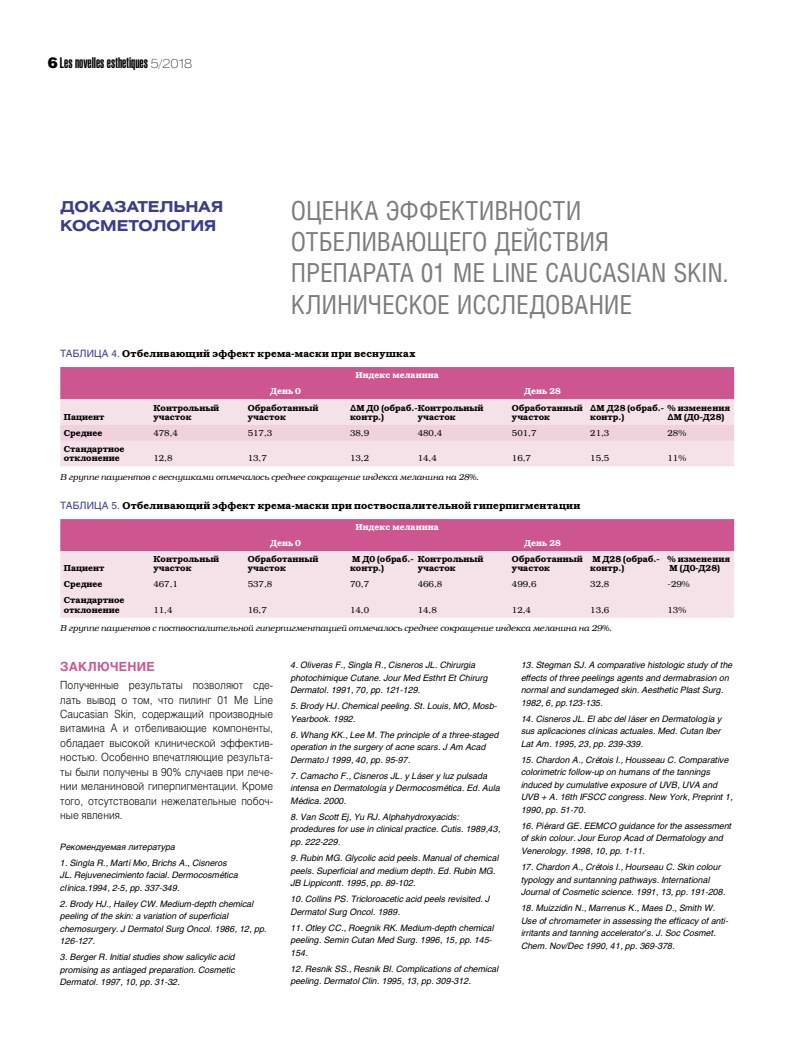
<style>
.page{position:relative;width:798px;height:1053px;background:#fff}
.page>*{position:absolute;margin:0;border:0;box-sizing:border-box;transform-origin:0 0}
.t1{font:26.25px/31.2px "Helios Cond C";letter-spacing:-.005em;color:#7c7c7c}
.t2{font:15px "Helios Ultra Compressed C";color:#000}
.t3{font:700 15px/18.8px "Helios Ext C";letter-spacing:-.005em;color:#3a3d8c}
.t4{font:700 12.5px "Helios C";letter-spacing:.02em;color:#cd5590}
.t5{font:11.25px/14.4px "Helios Light C";color:#000;text-align:justify;scale:.9 1}
.t6{font:700 10px "Bookman C";letter-spacing:.02em;color:#000}
.t7{font:italic 8.75px/12.5px "Helios C";color:#000}
.t8{font:700 8.75px/9.4px "Bookman C";color:#000}
.t9{font:italic 8.75px "Bookman C";color:#000}
.t10{font:8.75px "Bookman C";color:#000}
.t11{font:700 8.75px "Bookman C";color:#fff}
.s1{font-family:"Helios Black C"}
.s2{font-family:"Helios Ext Thin C";font-size:12.5px}
.s3{font-family:"Helios C";font-weight:400;color:#3a3d8c}
.s4{font-family:"Helvetica"}
</style>
<div class="page">
<div style="left:60px;top:367px;width:673px;height:32px;background:#cd5590"></div>
<div style="left:60px;top:399px;width:673px;height:67px;background:#f5e2e9"></div>
<div style="left:60px;top:425px;width:673px;height:16px;background:#f0d2de"></div>
<div style="left:60px;top:519px;width:673px;height:32px;background:#cd5590"></div>
<div style="left:60px;top:551px;width:673px;height:66px;background:#f5e2e9"></div>
<h2 class="t2" style="left:48px;top:57px;width:146px"><span class="s1">6</span>Les novelles esthetiques <span class="s2">5/2018</span></h2>
<h1 class="t1" style="left:291px;top:197px;width:439px">ОЦЕНКА ЭФФЕКТИВНОСТИ<br>ОТБЕЛИВАЮЩЕГО ДЕЙСТВИЯ<br>ПРЕПАРАТА 01 ME LINE CAUCASIAN SKIN.<br>КЛИНИЧЕСКОЕ ИССЛЕДОВАНИЕ</h1>
<p class="t6" style="left:60px;top:349px;width:356px"><span class="s3">ТАБЛИЦА 4.</span> Отбеливающий эффект крема-маски при веснушках</p>
<p class="t11" style="left:355px;top:371px;width:85px">Индекс меланина</p>
<p class="t11" style="left:270px;top:387px;width:32px">День 0</p>
<p class="t11" style="left:524px;top:387px;width:38px">День 28</p>
<p class="t8" style="left:64px;top:413px;width:42px">Пациент</p>
<p class="t8" style="left:153px;top:403px;width:67px">Контрольный участок</p>
<p class="t8" style="left:248px;top:403px;width:72px">Обработанный участок</p>
<p class="t8" style="left:350px;top:403px;width:135px"><span class="s4">Δ</span>M Д0 (обраб.-Контрольный контр.)</p>
<h2 class="t3" style="left:60px;top:198px;width:165px">ДОКАЗАТЕЛЬНАЯ<br>КОСМЕТОЛОГИЯ</h2>
<p class="t8" style="left:417px;top:413px;width:40px">участок</p>
<p class="t8" style="left:511px;top:403px;width:72px">Обработанный участок</p>
<p class="t8" style="left:590px;top:403px;width:141px"><span class="s4">Δ</span>M Д28 (обраб.- % изменения контр.)</p>
<p class="t8" style="left:667px;top:413px;width:58px"><span class="s4">Δ</span>M (Д0-Д28)</p>
<p class="t8" style="left:64px;top:429px;width:40px">Среднее</p>
<p class="t10" style="left:153px;top:429px;width:26px">478,4</p>
<p class="t10" style="left:248px;top:429px;width:26px">517,3</p>
<p class="t10" style="left:350px;top:429px;width:21px">38,9</p>
<p class="t10" style="left:417px;top:429px;width:26px">480,4</p>
<p class="t10" style="left:511px;top:429px;width:26px">501,7</p>
<p class="t10" style="left:590px;top:429px;width:21px">21,3</p>
<p class="t10" style="left:667px;top:429px;width:20px">28%</p>
<p class="t8" style="left:64px;top:445px;width:62px">Стандартное отклонение</p>
<p class="t10" style="left:153px;top:454px;width:21px">12,8</p>
<p class="t10" style="left:248px;top:454px;width:21px">13,7</p>
<p class="t10" style="left:350px;top:454px;width:21px">13,2</p>
<p class="t10" style="left:417px;top:454px;width:21px">14,4</p>
<p class="t10" style="left:511px;top:454px;width:21px">16,7</p>
<p class="t10" style="left:590px;top:454px;width:21px">15,5</p>
<p class="t10" style="left:667px;top:454px;width:20px">11%</p>
<p class="t9" style="left:60px;top:473px;width:420px">В группе пациентов с веснушками отмечалось среднее сокращение индекса меланина на 28%.</p>
<p class="t6" style="left:60px;top:501px;width:521px"><span class="s3">ТАБЛИЦА 5.</span> Отбеливающий эффект крема-маски при поствоспалительной гиперпигментации</p>
<p class="t11" style="left:355px;top:523px;width:85px">Индекс меланина</p>
<p class="t11" style="left:270px;top:539px;width:32px">День 0</p>
<p class="t11" style="left:524px;top:539px;width:38px">День 28</p>
<p class="t8" style="left:64px;top:564px;width:42px">Пациент</p>
<p class="t8" style="left:153px;top:555px;width:67px">Контрольный участок</p>
<p class="t8" style="left:248px;top:555px;width:72px">Обработанный участок</p>
<p class="t8" style="left:350px;top:555px;width:65px">M Д0 (обраб.- контр.)</p>
<p class="t8" style="left:417px;top:555px;width:67px">Контрольный участок</p>
<p class="t8" style="left:511px;top:555px;width:72px">Обработанный участок</p>
<p class="t8" style="left:590px;top:555px;width:71px">M Д28 (обраб.- контр.)</p>
<p class="t8" style="left:667px;top:555px;width:64px">% изменения<br>M (Д0-Д28)</p>
<p class="t8" style="left:64px;top:580px;width:40px">Среднее</p>
<p class="t10" style="left:153px;top:581px;width:26px">467,1</p>
<p class="t10" style="left:248px;top:581px;width:26px">537,8</p>
<p class="t10" style="left:350px;top:581px;width:21px">70,7</p>
<p class="t10" style="left:417px;top:581px;width:26px">466,8</p>
<p class="t10" style="left:511px;top:581px;width:26px">499,6</p>
<p class="t10" style="left:590px;top:581px;width:21px">32,8</p>
<p class="t10" style="left:667px;top:581px;width:24px">-29%</p>
<p class="t8" style="left:64px;top:596px;width:62px">Стандартное отклонение</p>
<p class="t10" style="left:153px;top:606px;width:21px">11,4</p>
<p class="t10" style="left:248px;top:606px;width:21px">16,7</p>
<p class="t10" style="left:350px;top:606px;width:21px">14,0</p>
<p class="t10" style="left:417px;top:606px;width:21px">14,8</p>
<p class="t10" style="left:511px;top:606px;width:21px">12,4</p>
<p class="t10" style="left:590px;top:606px;width:21px">13,6</p>
<p class="t10" style="left:667px;top:606px;width:20px">13%</p>
<p class="t9" style="left:60px;top:625px;width:553px">В группе пациентов с поствоспалительной гиперпигментацией отмечалось среднее сокращение индекса меланина на 29%.</p>
<h3 class="t4" style="left:60px;top:661px;width:96px">ЗАКЛЮЧЕНИЕ</h3>
<p class="t5" style="left:60px;top:679px;width:238px">Полученные результаты позволяют сде&shy;лать вывод о том, что пилинг 01 Me Line Caucasian Skin, содержащий производные витамина A и отбеливающие компоненты, обладает высокой клинической эффектив&shy;ностью. Особенно впечатляющие результа&shy;ты были получены в 90% случаев при лече&shy;нии меланиновой гиперпигментации. Кроме того, отсутствовали нежелательные побоч&shy;ные явления.</p>
<p class="t7" style="left:60px;top:841px;width:117px">Рекомендуемая литература</p>
<p class="t7" style="left:60px;top:857px;width:179px">1. Singla R., Mart<span class="s4">í</span> Mю, Brichs A., Cisneros<br>JL. Rejuvenecimiento facial. Dermocosm<span class="s4">é</span>tica cl<span class="s4">í</span>nica.1994, 2-5, рр. 337-349.</p>
<p class="t7" style="left:60px;top:898px;width:208px">2. Brody HJ., Hailey CW. Medium-depth chemical peeling of the skin: a variation of superficial chemosurgery. J Dermatol Surg Oncol. 1986, 12, pp.<br>126-127.</p>
<p class="t7" style="left:60px;top:951px;width:176px;text-align:justify">3. Berger R. Initial studies show salicylic acid promising as antiaged preparation. Cosmetic Dermatol. 1997, 10, pp. 31-32.</p>
<p class="t7" style="left:291px;top:659px;width:199px">4. Oliveras F., Singla R., Cisneros JL. Chirurgia photochimique Cutane. Jour Med Esthrt Et Chirurg<br>Dermatol. 1991, 70, pp. 121-129.</p>
<p class="t7" style="left:291px;top:700px;width:208px">5. Brody HJ. Chemical peeling. St. Louis, MO, Mosb-<br>Yearbook. 1992.</p>
<p class="t7" style="left:291px;top:729px;width:209px">6. Whang KK., Lee M. The principle of a three-staged operation in the surgery of acne scars. J Am Acad<br>Dermato.l 1999, 40, pp. 95-97.</p>
<p class="t7" style="left:291px;top:770px;width:211px">7. Camacho F., Cisneros JL. y L<span class="s4">á</span>ser y luz pulsada intensa en Dermatolog<span class="s4">í</span>a y Dermocosm<span class="s4">é</span>tica. Ed. Aula<br>M<span class="s4">é</span>dica. 2000.</p>
<p class="t7" style="left:291px;top:811px;width:211px">8. Van Scott Ej, Yu RJ. Alphahydroxyacids: prodedures for use in clinical practice. Cutis. 1989,43, pp. 222-229.</p>
<p class="t7" style="left:291px;top:852px;width:209px">9. Rubin MG. Glycolic acid peels. Manual of chemical peels. Superficial and medium depth. Ed. Rubin MG.<br>JB Lippicontt. 1995, pp. 89-102.</p>
<p class="t7" style="left:291px;top:893px;width:200px">10. Collins PS. Tricloroacetic acid peels revisited. J<br>Dermatol Surg Oncol. 1989.</p>
<p class="t7" style="left:291px;top:922px;width:205px">11. Otley CC., Roegnik RK. Medium-depth chemical peeling. Semin Cutan Med Surg. 1996, 15, pp. 145-<br>154.</p>
<p class="t7" style="left:291px;top:963px;width:209px">12. Resnik SS., Resnik BI. Complications of chemical peeling. Dermatol Clin. 1995, 13, pp. 309-312.</p>
<p class="t7" style="left:521px;top:659px;width:213px">13. Stegman SJ. A comparative histologic study of the effects of three peelings agents and dermabrasion on normal and sundameged skin. Aesthetic Plast Surg.<br>1982, 6, pp.123-135.</p>
<p class="t7" style="left:521px;top:713px;width:202px;text-align:justify">14. Cisneros JL. El abc del l<span class="s4">á</span>ser en Dermatolog<span class="s4">í</span>a y sus aplicaciones cl<span class="s4">í</span>nicas actuales. Med. Cutan Iber Lat Am. 1995, 23, pp. 239-339.</p>
<p class="t7" style="left:521px;top:754px;width:213px">15. Chardon A., Cr<span class="s4">é</span>tois I., Housseau C. Comparative colorimetric follow-up on humans of the tannings induced by cumulative exposure of UVB, UVA and UVB + A. 16th IFSCC congress. New York, Preprint 1, 1990, pp. 51-70.</p>
<p class="t7" style="left:521px;top:820px;width:212px">16. Pi<span class="s4">é</span>rard GE. EEMCO guidance for the assessment of skin colour. Jour Europ Acad of Dermatology and<br>Venerology. 1998, 10, pp. 1-11.</p>
<p class="t7" style="left:521px;top:861px;width:206px">17. Chardon A., Cr<span class="s4">é</span>tois I., Hourseau C. Skin colour typology and suntanning pathways. International<br>Journal of Cosmetic science. 1991, 13, pp. 191-208.</p>
<p class="t7" style="left:521px;top:902px;width:208px">18. Muizzidin N., Marrenus K., Maes D., Smith W.<br>Use of chromameter in assessing the efficacy of anti&shy;irritants and tanning accelerator’s. J. Soc Cosmet.<br>Chem. Nov/Dec 1990, 41, pp. 369-378.</p>
</div>
